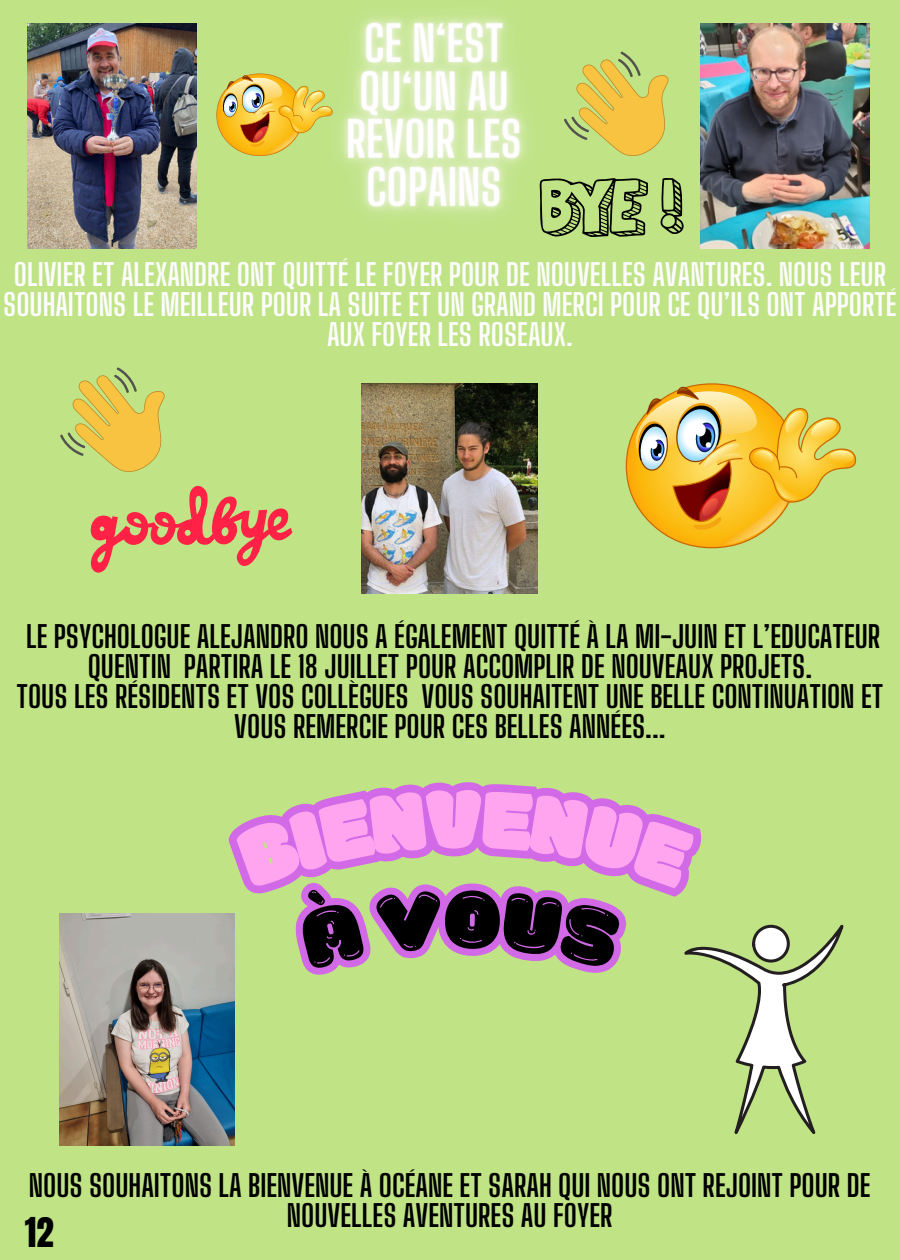
<style>
.page{position:relative;width:900px;height:1260px;background:#bfe385}
.page>*{position:absolute;margin:0;border:0;box-sizing:border-box;transform-origin:0 0}
.t1{font:35px "Anton";color:#000}
.t2{font:700 30px/30px "Big Shoulders Display";color:#000;text-align:center}
.t3{font:700 30px/30px "Big Shoulders Display";color:#fcfcfc;text-align:center}
</style>
<div class="page">
<img style="left:28px;top:24px;width:169px;height:225px">
<img style="left:701px;top:24px;width:168px;height:225px">
<img style="left:361px;top:383px;width:177px;height:210px">
<svg style="left:626px;top:383px;width:230px;height:165px"></svg>
<svg style="left:577px;top:51px;width:92px;height:105px"></svg>
<img style="left:339px;top:14px;width:238px;height:201px">
<svg style="left:60px;top:367px;width:105px;height:105px"></svg>
<svg style="left:216px;top:74px;width:117px;height:82px"></svg>
<svg style="left:90px;top:485px;width:202px;height:88px"></svg>
<svg style="left:538px;top:178px;width:110px;height:59px"></svg>
<svg style="left:660px;top:178px;width:24px;height:56px"></svg>
<img style="left:60px;top:913px;width:174px;height:233px">
<svg style="left:208px;top:782px;width:636px;height:352px"></svg>
<p class="t3" style="left:3px;top:259px;width:895px">OLIVIER ET ALEXANDRE ONT QUITTÉ LE FOYER POUR DE NOUVELLES AVANTURES. NOUS LEUR<br>SOUHAITONS LE MEILLEUR POUR LA SUITE ET UN GRAND MERCI POUR CE QU’ILS ONT APPORTÉ<br>AUX FOYER LES ROSEAUX.</p>
<p class="t2" style="left:17px;top:621px;width:868px">LE PSYCHOLOGUE ALEJANDRO NOUS A ÉGALEMENT QUITTÉ À LA MI-JUIN ET L’EDUCATEUR QUENTIN PARTIRA LE 18 JUILLET POUR ACCOMPLIR DE NOUVEAUX PROJETS.<br>TOUS LES RÉSIDENTS ET VOS COLLÈGUES VOUS SOUHAITENT UNE BELLE CONTINUATION ET VOUS REMERCIE POUR CES BELLES ANNÉES...</p>
<p class="t2" style="left:29px;top:1171px;width:843px">NOUS SOUHAITONS LA BIENVENUE À OCÉANE ET SARAH QUI NOUS ONT REJOINT POUR DE<br>NOUVELLES AVENTURES AU FOYER</p>
<p class="t1" style="left:25px;top:1207px;width:30px">12</p>
</div>
